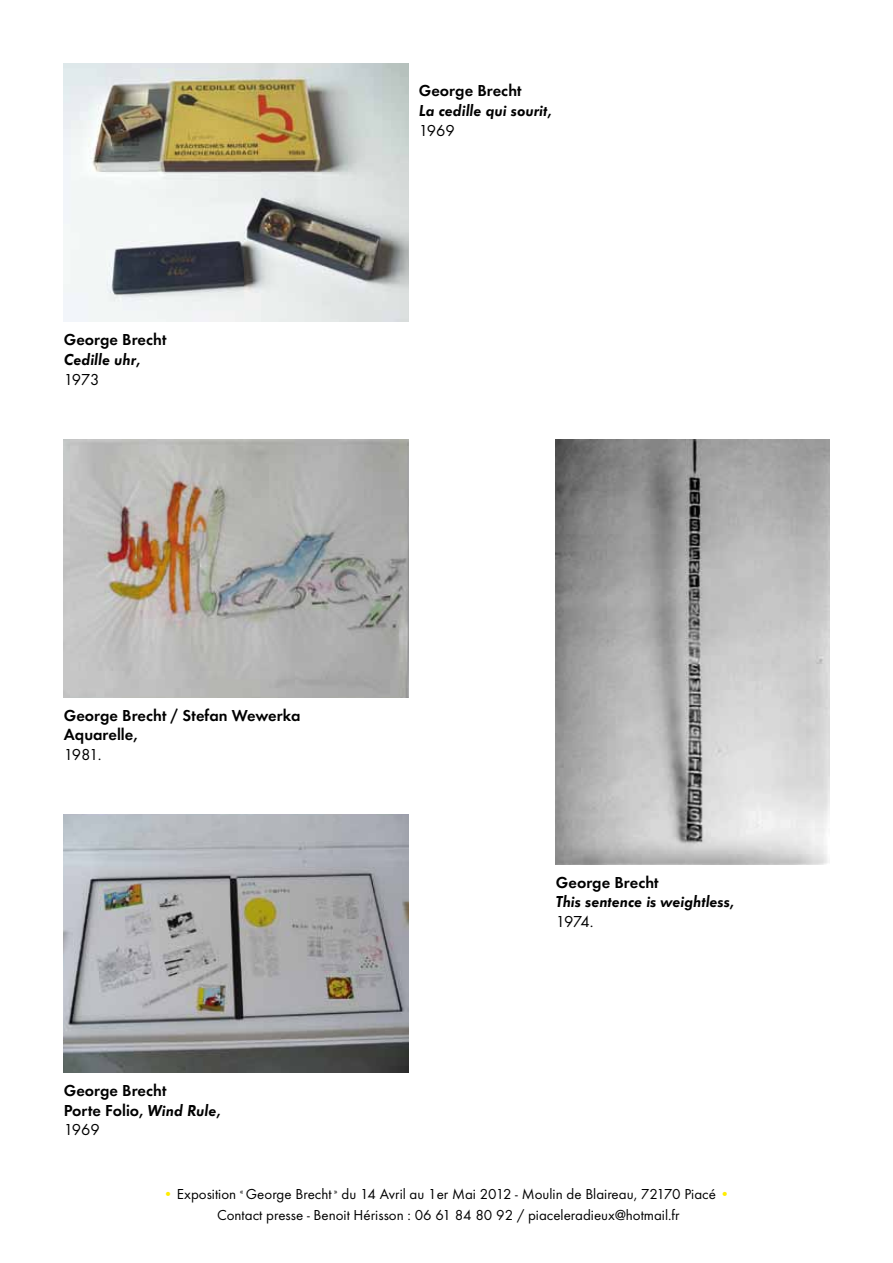
<style>
.page{position:relative;width:893px;height:1263px;background:#fff}
.page>*{position:absolute;margin:0;border:0;box-sizing:border-box;transform-origin:0 0}
.t1{font:600 16.5px/19.8px "Futura T";color:#000}
.t2{font:italic 600 16.5px/19.8px "Futura T";color:#000}
.t3{font:16.5px "Futura T";color:#000}
.t4{font:15px/21px "Futura T";color:#000;text-align:center}
.s1{font-style:italic}
.s2{font-weight:400}
.s3{font-style:normal}
.s4{font-weight:400;font-style:normal}
.s5{color:#ffed00}
</style>
<div class="page">
<img style="left:64px;top:814px;width:344px;height:258px">
<img style="left:64px;top:64px;width:344px;height:258px">
<img style="left:64px;top:439px;width:344px;height:258px">
<img style="left:556px;top:439px;width:273px;height:425px">
<p class="t1" style="left:64px;top:330px;width:104px">George Brecht<br><span class="s1">Cedille uhr</span>,<br><span class="s2">1973</span></p>
<p class="t2" style="left:419px;top:81px;width:134px"><span class="s3">George Brecht<br></span>La cedille qui sourit<span class="s3">,<br></span><span class="s4">1969</span></p>
<p class="t1" style="left:64px;top:705px;width:238px">George Brecht / Stefan Wewerka<br>Aquarelle,</p>
<p class="t3" style="left:64px;top:745px;width:39px">1981.</p>
<p class="t1" style="left:64px;top:1080px;width:158px">George Brecht<br>Porte Folio, <span class="s1">Wind Rule</span>,<br><span class="s2">1969</span></p>
<p class="t2" style="left:556px;top:872px;width:180px"><span class="s3">George Brecht<br></span>This sentence is weightless<span class="s3">,<br></span><span class="s4">1974.</span></p>
<p class="t4" style="left:163px;top:1184px;width:568px"><span class="s5">•</span> Exposition <sup>«</sup> George Brecht <sup>»</sup> du 14 Avril au 1er Mai 2012 - Moulin de Blaireau, 72170 Piacé <span class="s5">•<br></span>Contact presse - Benoit Hérisson : 06 61 84 80 92 / piaceleradieux@hotmail.fr</p>
</div>
